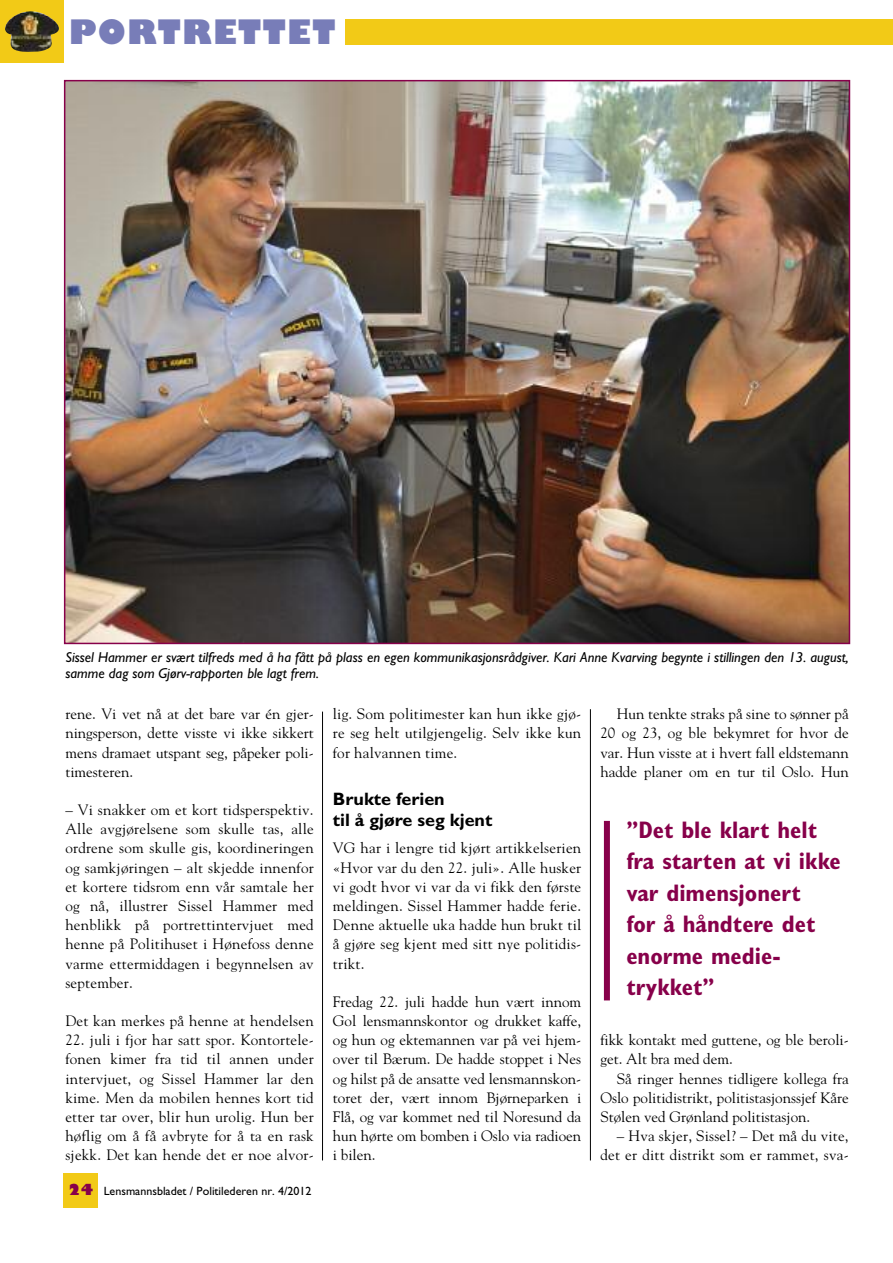
<style>
.page{position:relative;width:893px;height:1263px;background:#fff}
.page>*{position:absolute;margin:0;border:0;box-sizing:border-box;transform-origin:0 0}
.t1{font:800 33px "Gill Sans";letter-spacing:.045em;color:#787db8}
.t2{font:700 condensed 24px/31.5px "Gill Sans";color:#87004a}
.t3{font:700 18px/21px "Gill Sans";color:#000}
.t4{font:15px/19.2px "Goudy";letter-spacing:.015em;color:#000;text-align:justify}
.t5{font:italic 14.4px/16px "Gill Sans";color:#000}
.t6{font:12px "Gill Sans";color:#000}
.s1{font-weight:800;font-size:15px;color:#87004a}
</style>
<div class="page">
<hr style="left:322px;top:712px;width:1px;height:448px;background:#000">
<hr style="left:590px;top:709px;width:1px;height:451px;background:#000">
<div style="left:64px;top:1173px;width:34px;height:34px;background:#f2ca17"></div>
<div style="left:0;top:0;width:64px;height:63px;background:#f2ca17"></div>
<img style="left:5px;top:11px;width:54px;height:41px">
<div style="left:345px;top:19px;width:548px;height:25px;background:#f2ca17"></div>
<img style="left:67px;top:83px;width:780px;height:558px">
<div style="left:604px;top:821px;width:6px;height:179px;background:#87004a"></div>
<h1 class="t1" style="left:69px;top:20px;width:268px">PORTRETTET</h1>
<p class="t5" style="left:65px;top:651px;width:785px">Sissel Hammer er svært tilfreds med å ha fått på plass en egen kommunikasjonsrådgiver. Kari Anne Kvarving begynte i stillingen den 13. august, samme dag som Gjørv-rapporten ble lagt frem.</p>
<p class="t4" style="left:65px;top:704px;width:250px">rene. Vi vet nå at det bare var én gjer&shy;ningsperson, dette visste vi ikke sikkert mens dramaet utspant seg, påpeker poli&shy;timesteren.</p>
<p class="t4" style="left:65px;top:800px;width:250px">– Vi snakker om et kort tidsperspektiv.<br>Alle avgjørelsene som skulle tas, alle ordrene som skulle gis, koordineringen og samkjøringen – alt skjedde innenfor et kortere tidsrom enn vår samtale her og nå, illustrer Sissel Hammer med henblikk på portrettintervjuet med henne på Politihuset i Hønefoss denne varme ettermiddagen i begynnelsen av september.</p>
<p class="t4" style="left:65px;top:1011px;width:250px">Det kan merkes på henne at hendelsen</p>
<p class="t4" style="left:65px;top:1030px;width:250px">22. juli i fjor har satt spor. Kontortele&shy;fonen kimer fra tid til annen under intervjuet, og Sissel Hammer lar den kime. Men da mobilen hennes kort tid etter tar over, blir hun urolig. Hun ber høflig om å få avbryte for å ta en rask sjekk. Det kan hende det er noe alvor-</p>
<p class="t6" style="left:68px;top:1186px;width:245px"><span class="s1">24</span> Lensmannsbladet / Politilederen nr. 4/2012</p>
<p class="t4" style="left:333px;top:704px;width:250px">lig. Som politimester kan hun ikke gjø&shy;re seg helt utilgjengelig. Selv ikke kun for halvannen time.</p>
<p class="t3" style="left:333px;top:790px;width:161px">Brukte ferien<br>til å gjøre seg kjent</p>
<p class="t4" style="left:333px;top:839px;width:250px">VG har i lengre tid kjørt artikkelserien «Hvor var du den 22. juli». Alle husker vi godt hvor vi var da vi fikk den første meldingen. Sissel Hammer hadde ferie.<br>Denne aktuelle uka hadde hun brukt til å gjøre seg kjent med sitt nye politidis&shy;trikt.</p>
<p class="t4" style="left:333px;top:992px;width:250px">Fredag 22. juli hadde hun vært innom Gol lensmannskontor og drukket kaffe, og hun og ektemannen var på vei hjem&shy;over til Bærum. De hadde stoppet i Nes og hilst på de ansatte ved lensmannskon&shy;toret der, vært innom Bjørneparken i Flå, og var kommet ned til Noresund da hun hørte om bomben i Oslo via radioen i bilen.</p>
<p class="t4" style="left:600px;top:704px;width:250px;text-indent:17px">Hun tenkte straks på sine to sønner på 20 og 23, og ble bekymret for hvor de var. Hun visste at i hvert fall eldstemann hadde planer om en tur til Oslo. Hun</p>
<h2 class="t2" style="left:626px;top:816px;width:216px">”Det ble klart helt fra starten at vi ikke var dimensjonert<br>for å håndtere det enorme medie&shy;trykket”</h2>
<p class="t4" style="left:600px;top:1030px;width:250px">fikk kontakt med guttene, og ble beroli&shy;get. Alt bra med dem.</p>
<p class="t4" style="left:600px;top:1069px;width:250px;text-indent:16px">Så ringer hennes tidligere kollega fra Oslo politidistrikt, politistasjonssjef Kåre Stølen ved Grønland politistasjon.</p>
<p class="t4" style="left:600px;top:1126px;width:250px;text-align:right">– Hva skjer, Sissel? – Det må du vite, det er ditt distrikt som er rammet, sva-</p>
</div>
